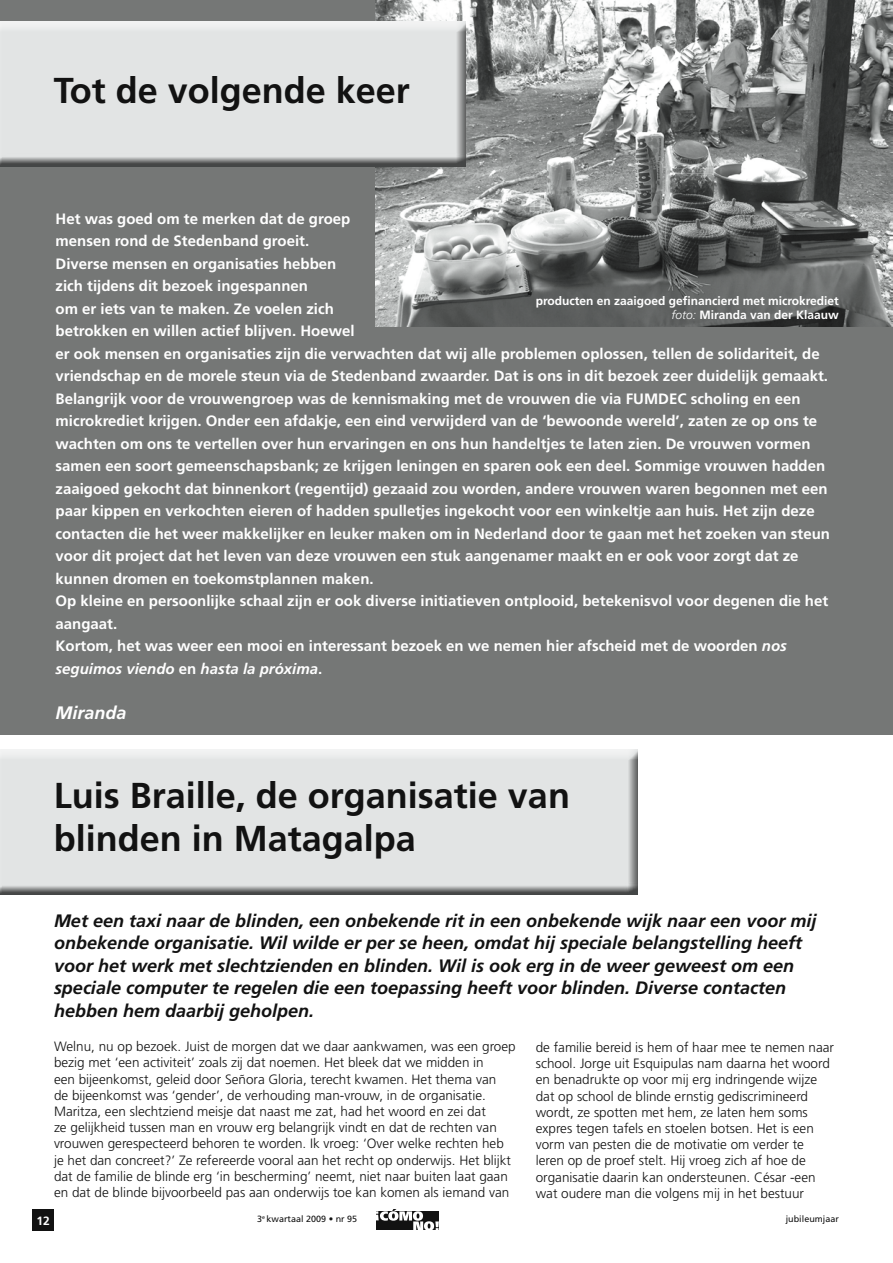
<style>
.page{position:relative;width:893px;height:1263px;background:#fff}
.page>*{position:absolute;margin:0;border:0;box-sizing:border-box;transform-origin:0 0}
.t1{font:700 36px/43.2px "Frutiger";color:#121212}
.t2{font:italic 700 18px/22.5px "Frutiger";color:#121212}
.t3{font:italic 700 18px "Frutiger";color:#fff}
.t4{font:700 15px/22.5px "Frutiger";color:#fff}
.t5{font:300 13.5px/16.2px "Frutiger";color:#121212}
.t6{font:700 12px/14.4px "Frutiger";color:#fff;text-align:right}
.t7{font:9px "Frutiger";color:#121212}
.s1{font-style:italic}
.s2{font-weight:300;font-style:italic}
</style>
<div class="page">
<img style="left:892px;top:326px;width:1px;height:57px">
<div style="left:0;top:0;width:892px;height:735px;background:#757776"></div>
<div style="left:32px;top:1209px;width:22px;height:21px;background:#121212"></div>
<svg style="left:376px;top:1209px;width:63px;height:21px"></svg>
<img style="left:375px;top:0;width:518px;height:326px">
<div style="left:0;top:21px;width:467px;height:148px;background:#121212;opacity:.75"></div>
<div style="left:0;top:749px;width:639px;height:148px;background:#121212;opacity:.75"></div>
<h1 class="t1" style="left:54px;top:69px;width:358px">Tot de volgende keer</h1>
<p class="t4" style="left:56px;top:207px;width:776px">Het was goed om te merken dat de groep<br>mensen rond de Stedenband groeit.<br>Diverse mensen en organisaties hebben<br>zich tijdens dit bezoek ingespannen<br>om er iets van te maken. Ze voelen zich<br>betrokken en willen actief blijven. Hoewel<br>er ook mensen en organisaties zijn die verwachten dat wij alle problemen oplossen, tellen de solidariteit, de vriendschap en de morele steun via de Stedenband zwaarder. Dat is ons in dit bezoek zeer duidelijk gemaakt.<br>Belangrijk voor de vrouwengroep was de kennismaking met de vrouwen die via FUMDEC scholing en een microkrediet krijgen. Onder een afdakje, een eind verwijderd van de ‘bewoonde wereld’, zaten ze op ons te wachten om ons te vertellen over hun ervaringen en ons hun handeltjes te laten zien. De vrouwen vormen samen een soort gemeenschapsbank; ze krijgen leningen en sparen ook een deel. Sommige vrouwen hadden zaaigoed gekocht dat binnenkort (regentijd) gezaaid zou worden, andere vrouwen waren begonnen met een paar kippen en verkochten eieren of hadden spulletjes ingekocht voor een winkeltje aan huis. Het zijn deze contacten die het weer makkelijker en leuker maken om in Nederland door te gaan met het zoeken van steun voor dit project dat het leven van deze vrouwen een stuk aangenamer maakt en er ook voor zorgt dat ze kunnen dromen en toekomstplannen maken.<br>Op kleine en persoonlijke schaal zijn er ook diverse initiatieven ontplooid, betekenisvol voor degenen die het aangaat.<br>Kortom, het was weer een mooi en interessant bezoek en we nemen hier afscheid met de woorden <span class="s1">nos seguimos viendo</span> en <span class="s1">hasta la próxima</span>.</p>
<p class="t3" style="left:56px;top:702px;width:73px">Miranda</p>
<p class="t6" style="left:536px;top:294px;width:305px">producten en zaaigoed gefinancierd met microkrediet <span class="s2">foto:</span> Miranda van der Klaauw</p>
<h1 class="t1" style="left:54px;top:774px;width:518px">Luis Braille, de organisatie van blinden in Matagalpa</h1>
<p class="t2" style="left:54px;top:909px;width:764px">Met een taxi naar de blinden, een onbekende rit in een onbekende wijk naar een voor mij onbekende organisatie. Wil wilde er per se heen, omdat hij speciale belangstelling heeft voor het werk met slechtzienden en blinden. Wil is ook erg in de weer geweest om een speciale computer te regelen die een toepassing heeft voor blinden. Diverse contacten hebben hem daarbij geholpen.</p>
<p class="t5" style="left:54px;top:1038px;width:463px">Welnu, nu op bezoek. Juist de morgen dat we daar aankwamen, was een groep bezig met ‘een activiteit’ zoals zij dat noemen. Het bleek dat we midden in<br>een bijeenkomst, geleid door Señora Gloria, terecht kwamen. Het thema van<br>de bijeenkomst was ‘gender’, de verhouding man-vrouw, in de organisatie.<br>Maritza, een slechtziend meisje dat naast me zat, had het woord en zei dat<br>ze gelijkheid tussen man en vrouw erg belangrijk vindt en dat de rechten van vrouwen gerespecteerd behoren te worden. Ik vroeg: ‘Over welke rechten heb je het dan concreet?’ Ze refereerde vooral aan het recht op onderwijs. Het blijkt dat de familie de blinde erg ‘in bescherming’ neemt, niet naar buiten laat gaan en dat de blinde bijvoorbeeld pas aan onderwijs toe kan komen als iemand van</p>
<p class="t5" style="left:536px;top:1039px;width:300px">de familie bereid is hem of haar mee te nemen naar school. Jorge uit Esquipulas nam daarna het woord en benadrukte op voor mij erg indringende wijze dat op school de blinde ernstig gediscrimineerd wordt, ze spotten met hem, ze laten hem soms expres tegen tafels en stoelen botsen. Het is een vorm van pesten die de motivatie om verder te leren op de proef stelt. Hij vroeg zich af hoe de organisatie daarin kan ondersteunen. César -een wat oudere man die volgens mij in het bestuur</p>
<p class="t6" style="left:37px;top:1213px;width:15px">12</p>
<p class="t7" style="left:257px;top:1214px;width:101px">3<sup>e</sup> kwartaal 2009 • nr 95</p>
<p class="t7" style="left:786px;top:1214px;width:55px">jubileumjaar</p>
</div>
